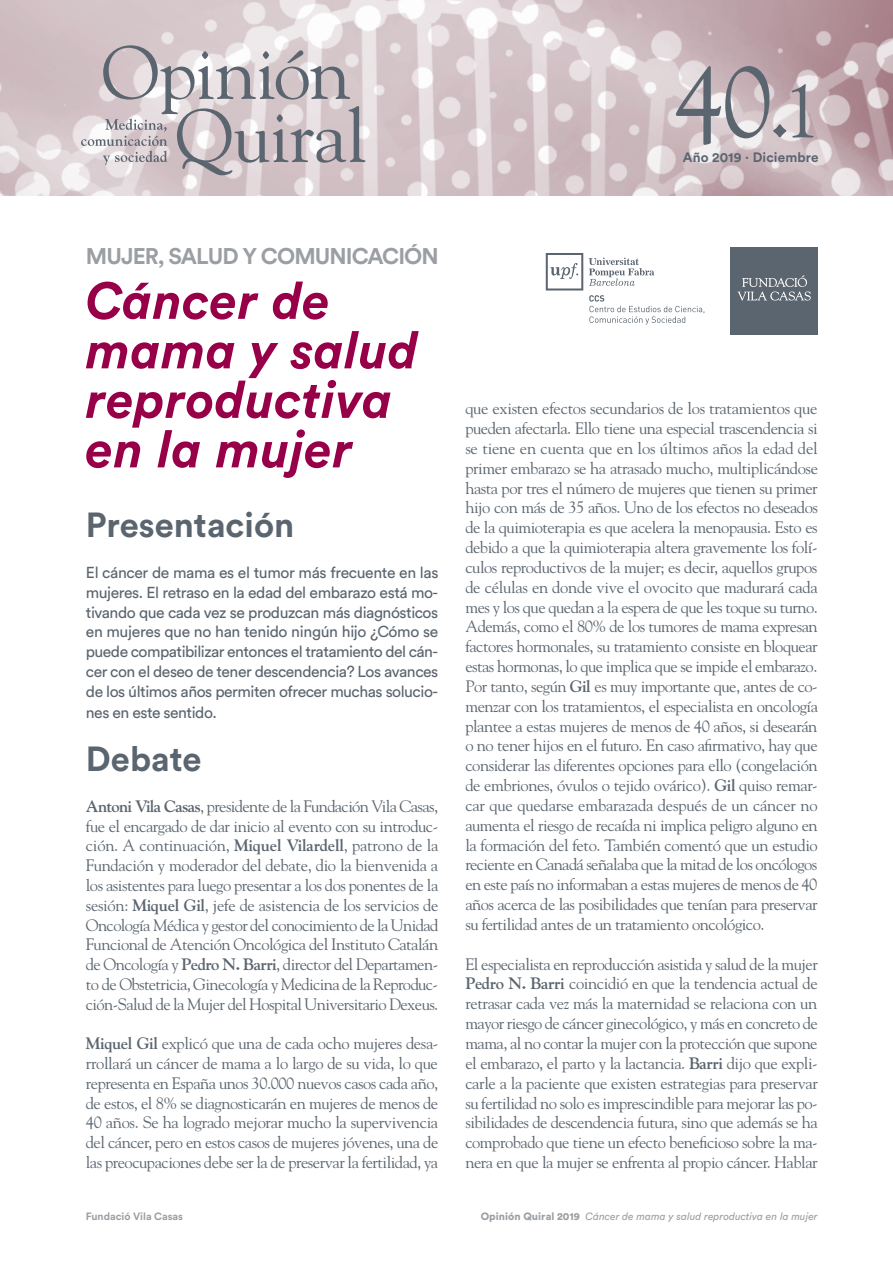
<style>
.page{position:relative;width:893px;height:1263px;background:#fff}
.page>*{position:absolute;margin:0;border:0;box-sizing:border-box;transform-origin:0 0}
.t1{font:101.1px "Goudy Std";color:#5b656f}
.t2{font:75.6px "Goudy Std";color:#5b656f}
.t3{font:italic 700 51.45px/49.5px "Circular Std";letter-spacing:.005em;color:#970048}
.t4{font:700 34.5px "Circular Std";color:#5b656f}
.t5{font:700 22.5px "Circular Std";letter-spacing:-.04em;color:#9b9fa3}
.t6{font:16.5px/19.8px "Goudy Std";letter-spacing:-.03em;color:#5b656f;text-align:justify}
.t7{font:15.75px/19.8px "Circular Std";letter-spacing:-.03em;color:#5b656f;text-align:justify}
.t8{font:700 13.5px "Circular Std";letter-spacing:.01em;color:#5b656f}
.t9{font:italic 10.5px "Circular Std";color:#9b9fa3}
.t10{font:700 10.5px "Circular Std";color:#9b9fa3}
.s1{font-weight:700}
.s2{font-weight:900;font-style:normal}
</style>
<div class="page">
<img style="left:0;top:0;width:893px;height:196px">
<div style="left:731px;top:248px;width:87px;height:87px;background:#5b656f"></div>
<svg style="left:738px;top:275px;width:73px;height:26px"></svg>
<svg style="left:546px;top:253px;width:37px;height:37px"></svg>
<svg style="left:589px;top:258px;width:65px;height:28px"></svg>
<svg style="left:589px;top:295px;width:116px;height:30px"></svg>
<svg style="left:81px;top:45px;width:284px;height:130px;background:#c8c0c4"></svg>
<h1 class="t1" style="left:674px;top:39px;width:120px">40.</h1>
<p class="t8" style="left:683px;top:149px;width:137px">Año 2019 · Diciembre</p>
<h2 class="t2" style="left:784px;top:64px;width:39px">1</h2>
<h3 class="t5" style="left:86px;top:241px;width:354px">MUJER, SALUD Y COMUNICACIÓN</h3>
<h3 class="t3" style="left:86px;top:275px;width:334px">Cáncer de mama y salud reproductiva en la mujer</h3>
<h3 class="t4" style="left:86px;top:503px;width:210px">Presentación</h3>
<p class="t7" style="left:86px;top:562px;width:354px">El cáncer de mama es el tumor más frecuente en las mujeres. El retraso en la edad del embarazo está mo&shy;tivando que cada vez se produzcan más diagnósticos en mujeres que no han tenido ningún hijo ¿Cómo se puede compatibilizar entonces el tratamiento del cán&shy;cer con el deseo de tener descendencia? Los avances de los últimos años permiten ofrecer muchas solucio-</p>
<p class="t7" style="left:86px;top:702px;width:132px">nes en este sentido.</p>
<h3 class="t4" style="left:86px;top:736px;width:117px">Debate</h3>
<p class="t6" style="left:86px;top:796px;width:354px"><span class="s1">Antoni Vila Casas</span>, presidente de la Fundación Vila Casas, fue el encargado de dar inicio al evento con su introduc&shy;ción. A continuación, <span class="s1">Miquel Vilardell</span>, patrono de la Fundación y moderador del debate, dio la bienvenida a los asistentes para luego presentar a los dos ponentes de la sesión: <span class="s1">Miquel Gil</span>, jefe de asistencia de los servicios de Oncología Médica y gestor del conocimiento de la Unidad Funcional de Atención Oncológica del Instituto Catalán de Oncología y <span class="s1">Pedro N. Barri</span>, director del Departamen&shy;to de Obstetricia, Ginecología y Medicina de la Reproduc&shy;ción-Salud de la Mujer del Hospital Universitario Dexeus.</p>
<p class="t6" style="left:86px;top:1033px;width:354px"><span class="s1">Miquel Gil</span> explicó que una de cada ocho mujeres desa&shy;rrollará un cáncer de mama a lo largo de su vida, lo que representa en España unos 30.000 nuevos casos cada año, de estos, el 8% se diagnosticarán en mujeres de menos de 40 años. Se ha logrado mejorar mucho la supervivencia del cáncer, pero en estos casos de mujeres jóvenes, una de las preocupaciones debe ser la de preservar la fertilidad, ya</p>
<p class="t10" style="left:86px;top:1209px;width:99px">Fundació Vila Casas</p>
<p class="t6" style="left:465px;top:398px;width:354px">que existen efectos secundarios de los tratamientos que pueden afectarla. Ello tiene una especial trascendencia si se tiene en cuenta que en los últimos años la edad del primer embarazo se ha atrasado mucho, multiplicándose hasta por tres el número de mujeres que tienen su primer hijo con más de 35 años. Uno de los efectos no deseados de la quimioterapia es que acelera la menopausia. Esto es debido a que la quimioterapia altera gravemente los folí&shy;culos reproductivos de la mujer; es decir, aquellos grupos de células en donde vive el ovocito que madurará cada mes y los que quedan a la espera de que les toque su turno.<br>Además, como el 80% de los tumores de mama expresan factores hormonales, su tratamiento consiste en bloquear estas hormonas, lo que implica que se impide el embarazo.<br>Por tanto, según <span class="s1">Gil</span> es muy importante que, antes de co&shy;menzar con los tratamientos, el especialista en oncología plantee a estas mujeres de menos de 40 años, si desearán o no tener hijos en el futuro. En caso afirmativo, hay que considerar las diferentes opciones para ello (congelación de embriones, óvulos o tejido ovárico). <span class="s1">Gil</span> quiso remar&shy;car que quedarse embarazada después de un cáncer no aumenta el riesgo de recaída ni implica peligro alguno en la formación del feto. También comentó que un estudio reciente en Canadá señalaba que la mitad de los oncólogos en este país no informaban a estas mujeres de menos de 40 años acerca de las posibilidades que tenían para preservar su fertilidad antes de un tratamiento oncológico.</p>
<p class="t6" style="left:465px;top:954px;width:354px">El especialista en reproducción asistida y salud de la mujer <span class="s1">Pedro N. Barri</span> coincidió en que la tendencia actual de retrasar cada vez más la maternidad se relaciona con un mayor riesgo de cáncer ginecológico, y más en concreto de mama, al no contar la mujer con la protección que supone el embarazo, el parto y la lactancia. <span class="s1">Barri</span> dijo que expli&shy;carle a la paciente que existen estrategias para preservar su fertilidad no solo es imprescindible para mejorar las po&shy;sibilidades de descendencia futura, sino que además se ha comprobado que tiene un efecto beneficioso sobre la ma&shy;nera en que la mujer se enfrenta al propio cáncer. Hablar</p>
<p class="t9" style="left:481px;top:1210px;width:338px"><span class="s2">Opinión Quiral 2019</span> Cáncer de mama y salud reproductiva en la mujer</p>
</div>
